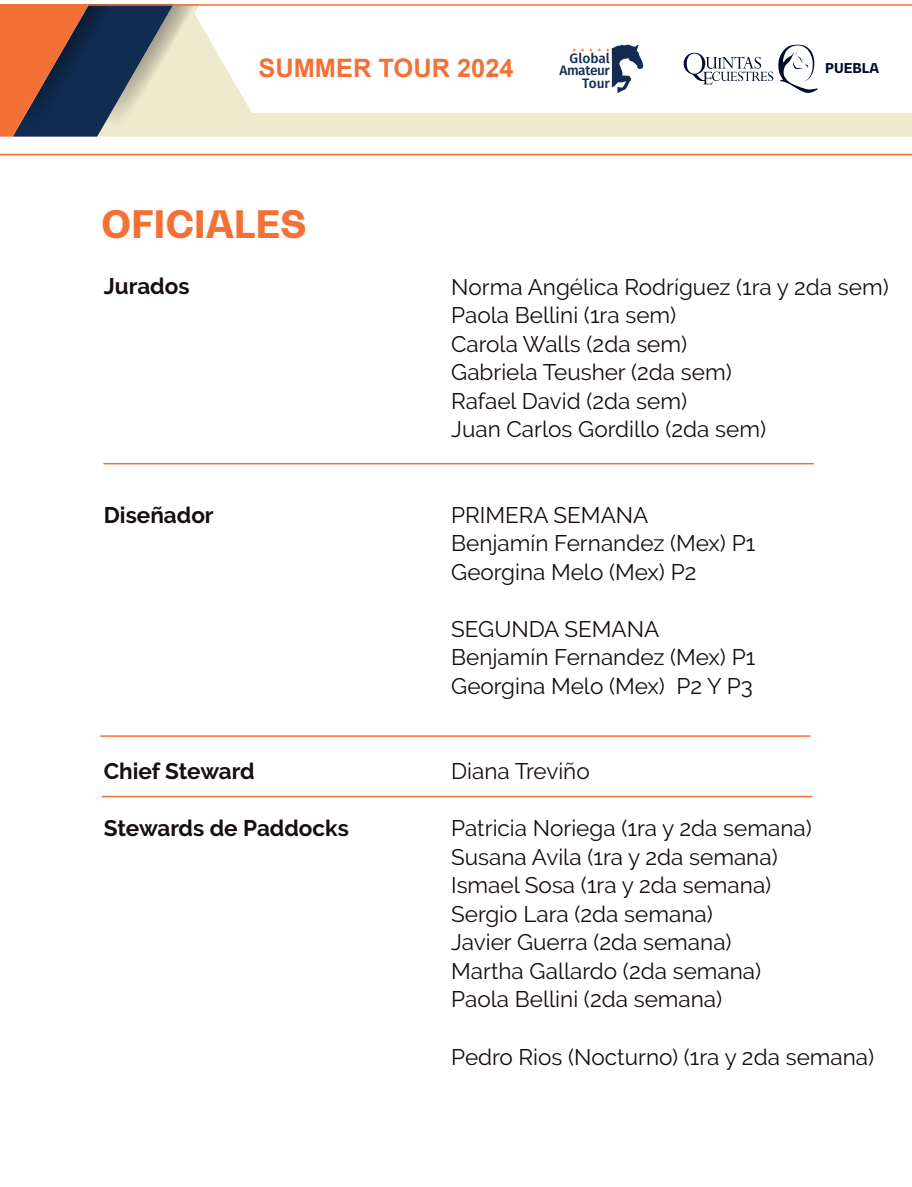
<style>
.page{position:relative;width:912px;height:1187px;background:#fff}
.page>*{position:absolute;margin:0;border:0;box-sizing:border-box;transform-origin:0 0}
.t1{font:700 37.5px "FEI";color:#f37136}
.t2{font:700 25.5px "Arial";color:#f37136}
.t3{font:22.5px/28.5px "Raleway";color:#170e0e}
.t4{font:700 22.5px "Raleway";color:#170e0e}
.t5{font:500 13.65px/12px "Fira Sans";letter-spacing:-.015em;color:#102c51;text-align:right}
.t6{font:700 13.35px "FEI";color:#010d2b}
</style>
<div class="page">
<svg style="left:0;top:4px;width:912px;height:151px"></svg>
<hr style="left:103px;top:463px;width:711px;height:1px;background:#f37136">
<hr style="left:100px;top:735px;width:711px;height:2px;background:#f37136">
<hr style="left:102px;top:795px;width:710px;height:2px;background:#f37136">
<p class="t2" style="left:258px;top:51px;width:257px">SUMMER TOUR 2024</p>
<p class="t5" style="left:559px;top:52px;width:52px">Global<br>Amateur<br>Tour</p>
<p class="t6" style="left:825px;top:59px;width:55px">PUEBLA</p>
<h1 class="t1" style="left:102px;top:199px;width:206px">OFICIALES</h1>
<p class="t4" style="left:104px;top:274px;width:87px">Jurados</p>
<p class="t4" style="left:104px;top:502px;width:111px">Diseñador</p>
<p class="t4" style="left:104px;top:758px;width:152px">Chief Steward</p>
<p class="t4" style="left:104px;top:815px;width:247px">Stewards de Paddocks</p>
<p class="t3" style="left:451px;top:272px;width:439px">Norma Angélica Rodríguez (1ra y 2da sem)<br>Paola Bellini (1ra sem)<br>Carola Walls (2da sem)<br>Gabriela Teusher (2da sem)<br>Rafael David (2da sem)<br>Juan Carlos Gordillo (2da sem)</p>
<p class="t3" style="left:451px;top:500px;width:306px">PRIMERA SEMANA<br>Benjamín Fernandez (Mex) P1<br>Georgina Melo (Mex) P2</p>
<p class="t3" style="left:451px;top:614px;width:306px">SEGUNDA SEMANA<br>Benjamín Fernandez (Mex) P1<br>Georgina Melo (Mex) P2 Y P3</p>
<p class="t3" style="left:451px;top:757px;width:140px">Diana Treviño</p>
<p class="t3" style="left:451px;top:814px;width:362px">Patricia Noriega (1ra y 2da semana)<br>Susana Avila (1ra y 2da semana)<br>Ismael Sosa (1ra y 2da semana)<br>Sergio Lara (2da semana)<br>Javier Guerra (2da semana)<br>Martha Gallardo (2da semana)<br>Paola Bellini (2da semana)</p>
<p class="t3" style="left:451px;top:1042px;width:425px">Pedro Rios (Nocturno) (1ra y 2da semana)</p>
</div>
